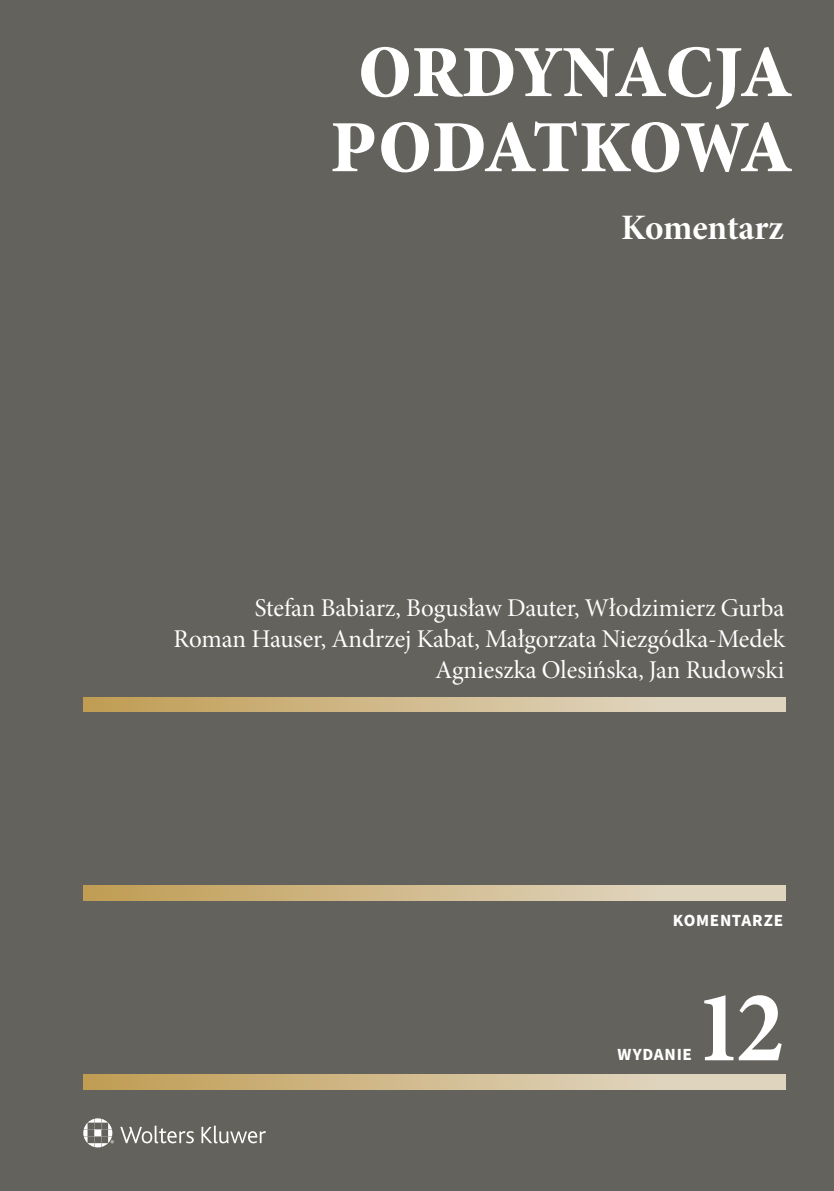
<style>
.page{position:relative;width:834px;height:1191px;background:#fff}
.page>*{position:absolute;margin:0;border:0;box-sizing:border-box;transform-origin:0 0}
.t1{font:102.38px/75.1px "Minion Pro Bold Cn Subh";letter-spacing:-.025em;color:#fff}
.t2{font:700 condensed 102.38px "Minion Pro";color:#fff}
.t3{font:35.88px "Minion Pro Bold Subh";letter-spacing:-.005em;color:#fff}
.t4{font:25.55px/30.8px "Minion Pro Subh";color:#fff;text-align:right}
.t5{font:700 17.15px "Source Sans Pro";letter-spacing:.04em;color:#fff}
</style>
<div class="page">
<div style="left:0;top:0;width:833px;height:1191px;background:#63625c"></div>
<svg style="left:83px;top:1118px;width:183px;height:29px"></svg>
<svg style="left:83px;top:697px;width:702px;height:14px;background:#d2bc91"></svg>
<svg style="left:83px;top:1074px;width:702px;height:15px;background:#d2bc91"></svg>
<svg style="left:83px;top:886px;width:702px;height:14px;background:#d2bc91"></svg>
<h1 class="t1" style="left:329px;top:26px;width:465px">Ordynacja podatkowa</h1>
<h2 class="t3" style="left:621px;top:203px;width:164px">Komentarz</h2>
<p class="t4" style="left:173px;top:593px;width:613px">Stefan Babiarz, Bogusław Dauter, Włodzimierz Gurba<br>Roman Hauser, Andrzej Kabat, Małgorzata Niezgódka-Medek<br>Agnieszka Olesińska, Jan Rudowski</p>
<p class="t5" style="left:672px;top:908px;width:112px">KOMENTARZE</p>
<p class="t5" style="left:617px;top:1043px;width:76px">WYDANIE</p>
<h1 class="t2" style="left:700px;top:957px;width:85px">12</h1>
</div>
